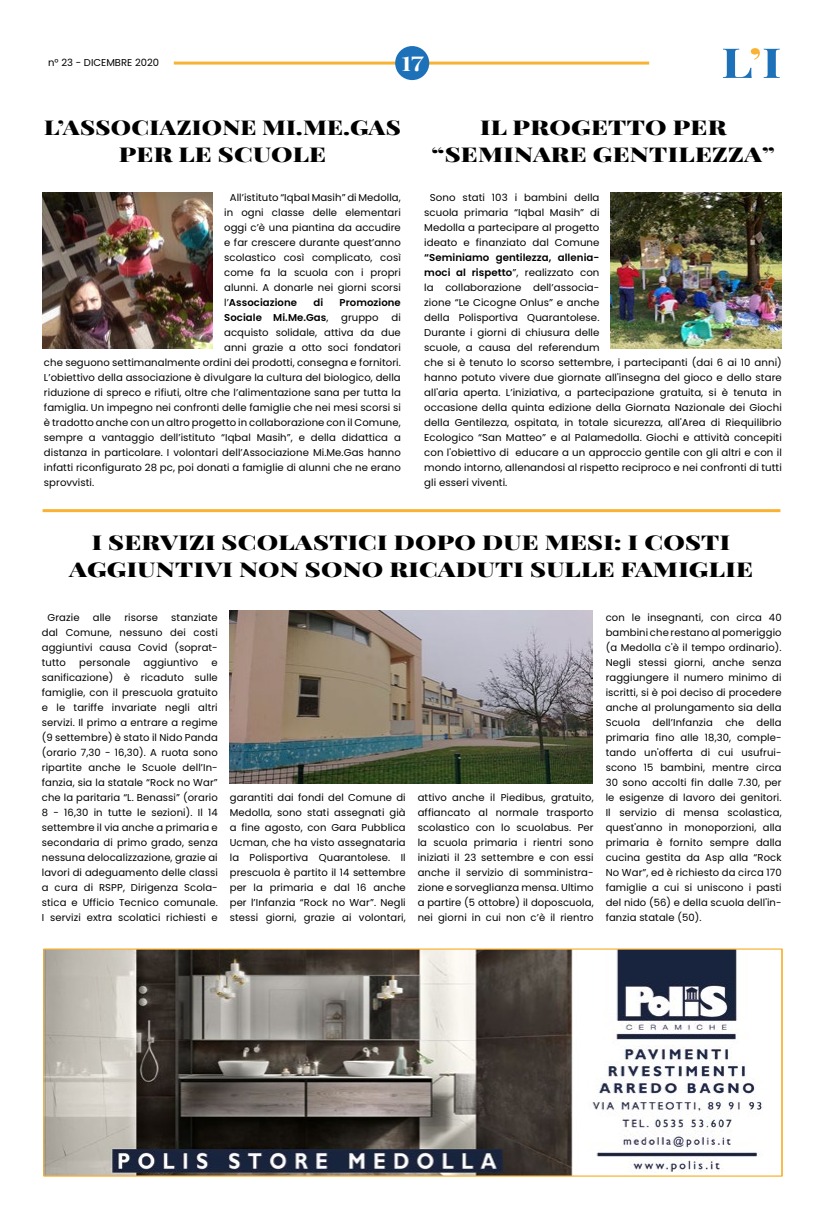
<style>
.page{position:relative;width:823px;height:1219px;background:#fff}
.page>*{position:absolute;margin:0;border:0;box-sizing:border-box;transform-origin:0 0}
.ph-titoli_brevi{font:900 20px/27px "Playfair Display SC";letter-spacing:.01em;color:#000;text-align:center;scale:1.3 1}
.ph-titoli_brevi-2{font:900 20px/27px "Playfair Display SC";letter-spacing:.01em;color:#000;text-align:center;scale:1.23 1}
.t1{font:700 20px "Playfair Display SC";color:#fff;scale:1.25 1}
.ph-testo_articolo{font:10px/15px "Poppins";letter-spacing:.005em;color:#000;text-align:justify}
.ph-testo_articolo-2{font:600 10px "Poppins";letter-spacing:.005em;color:#000}
.s1{font-weight:600}
.s2{font-weight:400}
</style>
<div class="page">
<hr style="left:174px;top:62px;width:474px;height:3px;background:#f9b234">
<div style="left:395px;top:46px;width:34px;height:34px;background:#1d71b8;border-radius:50%"></div>
<svg style="left:723px;top:48px;width:56px;height:30px"></svg>
<img style="left:45px;top:951px;width:719px;height:223px">
<div style="left:43px;top:949px;width:738px;height:227px;border:1px solid #f9b234"></div>
<hr style="left:43px;top:509px;width:737px;height:3px;background:#f9b234">
<img style="left:43px;top:193px;width:170px;height:156px">
<img style="left:610px;top:193px;width:170px;height:156px">
<img style="left:229px;top:610px;width:363px;height:174px">
<p class="ph-testo_articolo" style="left:48px;top:55px;width:112px">n° 23 - DICEMBRE 2020</p>
<h1 class="t1" style="left:401px;top:51px;width:19px">17</h1>
<p class="ph-titoli_brevi-2" style="left:44px;top:114px;width:291px">L’ASSOCIAZIONE MI.ME.GAS<br>PER LE SCUOLE</p>
<p class="ph-titoli_brevi" style="left:431px;top:114px;width:265px">IL PROGETTO PER “SEMINARE GENTILEZZA”</p>
<p class="ph-testo_articolo" style="left:224px;top:190px;width:178px;text-indent:6px">All’istituto “Iqbal Masih” di Medolla, in ogni classe delle elementari oggi c’è una piantina da accudire e far crescere durante quest’anno scolastico così complicato, così come fa la scuola con i propri alunni. A donarle nei giorni scorsi l’<span class="s1">Associazione</span></p>
<p class="ph-testo_articolo" style="left:424px;top:190px;width:359px;text-align:left;text-indent:6px">Sono stati 103 i bambini della<br>scuola primaria “Iqbal Masih” di<br>Medolla a partecipare al progetto<br>ideato e finanziato dal Comune<br><span class="s1">“Seminiamo gentilezza, allenia-<br>moci al rispetto</span>”, realizzato con<br>la collaborazione dell’associa-<br>zione “Le Cicogne Onlus” e anche<br>della Polisportiva Quarantolese.<br>Durante i giorni di chiusura delle<br>scuole, a causa del referendum<br>che si è tenuto lo scorso settembre, i partecipanti (dai 6 ai 10 anni) hanno potuto vivere due giornate all'insegna del gioco e dello stare all'aria aperta. L’iniziativa, a partecipazione gratuita, si è tenuta in occasione della quinta edizione della Giornata Nazionale dei Giochi della Gentilezza, ospitata, in totale sicurezza, all'Area di Riequilibrio Ecologico “San Matteo” e al Palamedolla. Giochi e attività concepiti con l'obiettivo di educare a un approccio gentile con gli altri e con il mondo intorno, allenandosi al rispetto reciproco e nei confronti di tutti gli esseri viventi.</p>
<p class="ph-testo_articolo-2" style="left:313px;top:297px;width:11px">di</p>
<p class="ph-testo_articolo-2" style="left:339px;top:297px;width:63px">Promozione</p>
<p class="ph-testo_articolo-2" style="left:224px;top:312px;width:106px">Sociale Mi.Me.Gas<span class="s2">,</span></p>
<p class="ph-testo_articolo" style="left:341px;top:310px;width:39px">gruppo</p>
<p class="ph-testo_articolo" style="left:391px;top:310px;width:11px">di</p>
<p class="ph-testo_articolo" style="left:224px;top:325px;width:178px">acquisto solidale, attiva da due</p>
<p class="ph-testo_articolo" style="left:224px;top:340px;width:178px">anni grazie a otto soci fondatori</p>
<p class="ph-testo_articolo" style="left:44px;top:355px;width:358px">che seguono settimanalmente ordini dei prodotti, consegna e fornitori.</p>
<p class="ph-testo_articolo" style="left:44px;top:370px;width:358px">L’obiettivo della associazione è divulgare la cultura del biologico, della</p>
<p class="ph-testo_articolo" style="left:44px;top:385px;width:358px">riduzione di spreco e rifiuti, oltre che l’alimentazione sana per tutta la</p>
<p class="ph-testo_articolo" style="left:44px;top:400px;width:358px">famiglia. Un impegno nei confronti delle famiglie che nei mesi scorsi si</p>
<p class="ph-testo_articolo" style="left:44px;top:415px;width:358px">è tradotto anche con un altro progetto in collaborazione con il Comune,</p>
<p class="ph-testo_articolo" style="left:44px;top:430px;width:358px">sempre a vantaggio dell’istituto “Iqbal Masih”, e della didattica a</p>
<p class="ph-testo_articolo" style="left:44px;top:445px;width:358px">distanza in particolare. I volontari dell’Associazione Mi.Me.Gas hanno</p>
<p class="ph-testo_articolo" style="left:44px;top:460px;width:358px">infatti riconfigurato 28 pc, poi donati a famiglie di alunni che ne erano</p>
<p class="ph-testo_articolo" style="left:44px;top:475px;width:52px">sprovvisti.</p>
<p class="ph-titoli_brevi" style="left:69px;top:529px;width:527px">I SERVIZI SCOLASTICI DOPO DUE MESI: I COSTI<br>AGGIUNTIVI NON SONO RICADUTI SULLE FAMIGLIE</p>
<p class="ph-testo_articolo" style="left:47px;top:610px;width:33px">Grazie</p>
<p class="ph-testo_articolo" style="left:93px;top:610px;width:20px">alle</p>
<p class="ph-testo_articolo" style="left:124px;top:610px;width:35px">risorse</p>
<p class="ph-testo_articolo" style="left:42px;top:610px;width:177px;text-indent:129px">stanziate dal Comune, nessuno dei costi aggiuntivi causa Covid (soprat&shy;tutto</p>
<p class="ph-testo_articolo" style="left:605px;top:610px;width:177px">con le insegnanti, con circa 40 bambini che restano al pomeriggio (a Medolla c'è il tempo ordinario).<br>Negli stessi giorni, anche senza raggiungere il numero minimo di iscritti, si è poi deciso di procedere anche al prolungamento sia della Scuola dell’Infanzia che della primaria fino alle 18,30, comple&shy;tando un'offerta di cui usufrui&shy;scono 15 bambini, mentre circa 30 sono accolti fin dalle 7.30, per le esigenze di lavoro dei genitori.<br>Il servizio di mensa scolastica, quest'anno in monoporzioni, alla primaria è fornito sempre dalla cucina gestita da Asp alla “Rock No War”, ed è richiesto da circa 170 famiglie a cui si uniscono i pasti del nido (56) e della scuola dell'in&shy;fanzia statale (50).</p>
<p class="ph-testo_articolo" style="left:79px;top:655px;width:52px">personale</p>
<p class="ph-testo_articolo" style="left:143px;top:655px;width:56px">aggiuntivo</p>
<p class="ph-testo_articolo" style="left:42px;top:655px;width:177px;text-indent:170px">e sanificazione) è ricaduto sulle famiglie, con il prescuola gratuito e le tariffe invariate negli altri servizi. Il primo a entrare a regime (9 settembre) è stato il Nido Panda (orario 7,30 - 16,30). A ruota sono ripartite anche le Scuole dell’In&shy;fanzia, sia la statale “Rock no War” che la paritaria “L. Benassi” (orario 8 - 16,30 in tutte le sezioni). Il 14 settembre il via anche a primaria e secondaria di primo grado, senza nessuna delocalizzazione, grazie ai lavori di adeguamento delle classi a cura di RSPP, Dirigenza Scola&shy;stica e Ufficio Tecnico comunale.<br>I servizi extra scolatici richiesti e</p>
<p class="ph-testo_articolo" style="left:230px;top:790px;width:177px">garantiti dai fondi del Comune di Medolla, sono stati assegnati già a fine agosto, con Gara Pubblica Ucman, che ha visto assegnataria la Polisportiva Quarantolese. Il prescuola è partito il 14 settembre per la primaria e dal 16 anche per l’Infanzia “Rock no War”. Negli stessi giorni, grazie ai volontari,</p>
<p class="ph-testo_articolo" style="left:417px;top:790px;width:177px">attivo anche il Piedibus, gratuito, affiancato al normale trasporto scolastico con lo scuolabus. Per la scuola primaria i rientri sono iniziati il 23 settembre e con essi anche il servizio di somministra&shy;zione e sorveglianza mensa. Ultimo a partire (5 ottobre) il doposcuola, nei giorni in cui non c’è il rientro</p>
</div>
